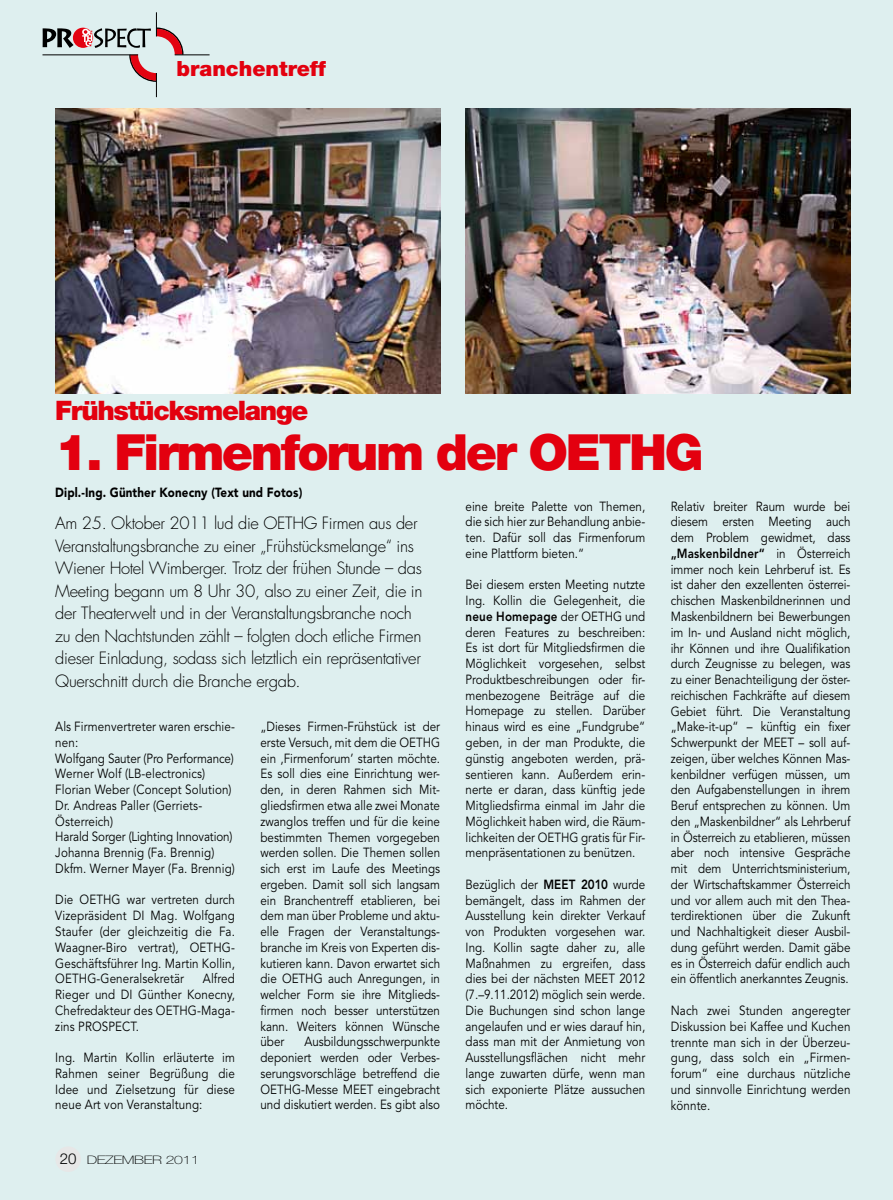
<style>
.page{position:relative;width:893px;height:1200px;background:#fff}
.page>*{position:absolute;margin:0;border:0;box-sizing:border-box;transform-origin:0 0}
.t1{font:900 49.95px "Helvetica Neue";letter-spacing:-.05em;color:#e3000f}
.t2{font:900 26.85px "Helvetica Neue";letter-spacing:-.05em;color:#e3000f}
.t3{font:900 21px "Helvetica Neue";color:#e3000f}
.t4{font:300 16.5px/22.5px "Futura";letter-spacing:-.02em;color:#000}
.t5{font:13.2px/15.8px "Avenir";color:#000;text-align:justify;scale:.88 1}
.t6{font:900 13.2px "Avenir";letter-spacing:.01em;color:#000;scale:.88 1}
.t7{font:100 11.7px "Helvetica Neue";letter-spacing:-.025em;color:#000;scale:1.35 1}
.s1{font-weight:300;font-size:15px}
.s2{font-weight:800}
</style>
<div class="page">
<div style="left:0;top:0;width:893px;height:1199px;background:#deefef"></div>
<div style="left:55px;top:1146px;width:26px;height:25px;background:#e7e7e7;border-radius:50%"></div>
<hr style="left:175px;top:54px;width:35px;height:1px;background:#000">
<svg style="left:43px;top:13px;width:143px;height:84px"></svg>
<img style="left:55px;top:108px;width:385px;height:285px">
<img style="left:466px;top:108px;width:384px;height:285px">
<h3 class="t3" style="left:177px;top:56px;width:151px">branchentreff</h3>
<h2 class="t2" style="left:55px;top:394px;width:255px">Frühstücksmelange</h2>
<h1 class="t1" style="left:55px;top:422px;width:650px">1. Firmenforum der OETHG</h1>
<p class="t6" style="left:55px;top:484px;width:282px">Dipl.-Ing. Günther Konecny (Text und Fotos)</p>
<p class="t4" style="left:55px;top:512px;width:369px">Am 25. Oktober 2011 lud die OETHG Firmen aus der Veranstaltungsbranche zu einer „Frühstücksmelange“ ins Wiener Hotel Wimberger. Trotz der frühen Stunde – das Meeting begann um 8 Uhr 30, also zu einer Zeit, die in der Theaterwelt und in der Veranstaltungsbranche noch zu den Nachtstunden zählt – folgten doch etliche Firmen dieser Einladung, sodass sich letztlich ein repräsentativer Querschnitt durch die Branche ergab.</p>
<p class="t5" style="left:55px;top:719px;width:206px;text-align:left">Als Firmenvertreter waren erschie&shy;nen:<br>Wolfgang Sauter (Pro Performance)<br>Werner Wolf (LB-electronics)<br>Florian Weber (Concept Solution)<br>Dr. Andreas Paller (Gerriets-<br>Österreich)<br>Harald Sorger (Lighting Innovation)<br>Johanna Brennig (Fa. Brennig)<br>Dkfm. Werner Mayer (Fa. Brennig)</p>
<p class="t5" style="left:55px;top:892px;width:206px">Die OETHG war vertreten durch Vizepräsident DI Mag. Wolfgang Staufer (der gleichzeitig die Fa.<br>Waagner-Biro vertrat), OETHG-Geschäftsführer Ing. Martin Kollin, OETHG-Generalsekretär</p>
<p class="t5" style="left:55px;top:970px;width:206px;text-indent:148px">Alfred Rieger und DI Günther Konecny, Chefredakteur des OETHG-Maga&shy;zins PROSPECT.</p>
<p class="t5" style="left:55px;top:1049px;width:206px">Ing. Martin Kollin erläuterte im Rahmen seiner Begrüßung die Idee und Zielsetzung für diese neue Art von Veranstaltung:</p>
<p class="t7" style="left:60px;top:1152px;width:105px"><span class="s1">20</span> DEZEMBER 2011</p>
<p class="t5" style="left:260px;top:719px;width:206px">„Dieses Firmen-Frühstück ist der erste Versuch, mit dem die OETHG ein ,Firmenforum’ starten möchte.<br>Es soll dies eine Einrichtung wer&shy;den, in deren Rahmen sich Mit&shy;gliedsfirmen etwa alle zwei Monate zwanglos treffen und für die keine bestimmten Themen vorgegeben werden sollen. Die Themen sollen sich erst im Laufe des Meetings ergeben. Damit soll sich langsam ein Branchentreff etablieren, bei dem man über Probleme und aktu&shy;elle Fragen der Veranstaltungs&shy;branche im Kreis von Experten dis&shy;kutieren kann. Davon erwartet sich die OETHG auch Anregungen, in welcher Form sie ihre Mitglieds&shy;firmen noch besser unterstützen kann. Weiters können Wünsche über</p>
<p class="t5" style="left:260px;top:1034px;width:206px;text-indent:44px">Ausbildungsschwerpunkte deponiert werden oder Verbes&shy;serungsvorschläge betreffend die OETHG-Messe MEET eingebracht und diskutiert werden. Es gibt also</p>
<p class="t5" style="left:466px;top:498px;width:206px">eine breite Palette von Themen, die sich hier zur Behandlung anbie&shy;ten. Dafür soll das Firmenforum eine Plattform bieten.“</p>
<p class="t5" style="left:466px;top:577px;width:206px">Bei diesem ersten Meeting nutzte Ing. Kollin die Gelegenheit, die <span class="s2">neue Homepage</span> der OETHG und deren Features zu beschreiben:<br>Es ist dort für Mitgliedsfirmen die Möglichkeit vorgesehen, selbst Produktbeschreibungen oder fir&shy;menbezogene Beiträge auf die Homepage zu stellen. Darüber hinaus wird es eine „Fundgrube“ geben, in der man Produkte, die günstig angeboten werden, prä&shy;sentieren kann. Außerdem erin&shy;nerte er daran, dass künftig jede Mitgliedsfirma einmal im Jahr die Möglichkeit haben wird, die Räum&shy;lichkeiten der OETHG gratis für Fir&shy;menpräsentationen zu benützen.</p>
<p class="t5" style="left:466px;top:876px;width:206px">Bezüglich der <span class="s2">MEET 2010</span> wurde bemängelt, dass im Rahmen der Ausstellung kein direkter Verkauf von Produkten vorgesehen war.<br>Ing. Kollin sagte daher zu, alle Maßnahmen zu ergreifen, dass dies bei der nächsten MEET 2012 (7.–9.11.2012) möglich sein werde.<br>Die Buchungen sind schon lange angelaufen und er wies darauf hin, dass man mit der Anmietung von Ausstellungsflächen nicht mehr lange zuwarten dürfe, wenn man sich exponierte Plätze aussuchen möchte.</p>
<p class="t5" style="left:671px;top:498px;width:206px">Relativ breiter Raum wurde bei diesem ersten Meeting auch dem Problem gewidmet, dass <span class="s2">„Maskenbildner“</span> in Österreich immer noch kein Lehrberuf ist. Es ist daher den exzellenten österrei&shy;chischen Maskenbildnerinnen und Maskenbildnern bei Bewerbungen im In- und Ausland nicht möglich, ihr Können und ihre Qualifikation durch Zeugnisse zu belegen, was zu einer Benachteiligung der öster&shy;reichischen Fachkräfte auf diesem Gebiet führt. Die Veranstaltung „Make-it-up“ – künftig ein fixer Schwerpunkt der MEET – soll auf&shy;zeigen, über welches Können Mas&shy;kenbildner verfügen müssen, um den Aufgabenstellungen in ihrem Beruf entsprechen zu können. Um den „Maskenbildner“ als Lehrberuf in Österreich zu etablieren, müssen aber noch intensive Gespräche mit dem Unterrichtsministerium, der Wirtschaftskammer Österreich und vor allem auch mit den Thea&shy;terdirektionen über die Zukunft und Nachhaltigkeit dieser Ausbil&shy;dung geführt werden. Damit gäbe es in Österreich dafür endlich auch ein öffentlich anerkanntes Zeugnis.</p>
<p class="t5" style="left:671px;top:1002px;width:206px">Nach zwei Stunden angeregter Diskussion bei Kaffee und Kuchen trennte man sich in der Überzeu&shy;gung, dass solch ein „Firmen&shy;forum“ eine durchaus nützliche und sinnvolle Einrichtung werden könnte.</p>
</div>
